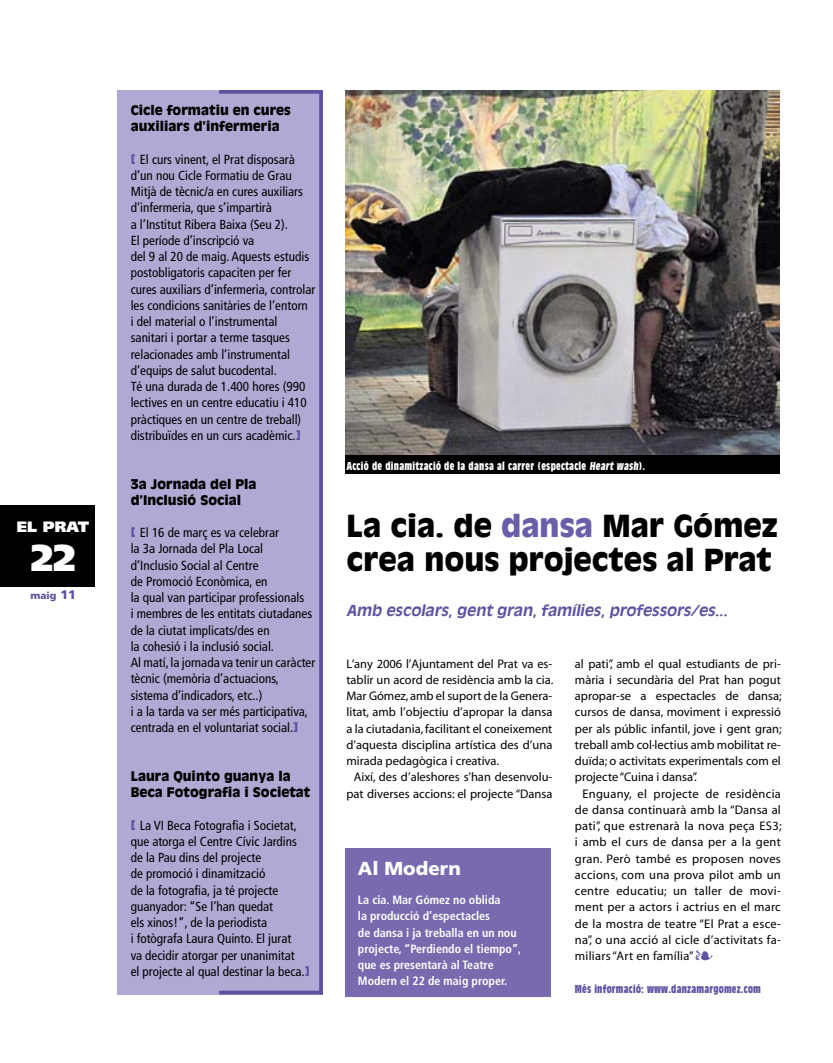
<style>
.page{position:relative;width:833px;height:1063px;background:#fff}
.page>*{position:absolute;margin:0;border:0;box-sizing:border-box;transform-origin:0 0}
.t1{font:900 37.5px "Frutiger";color:#fff}
.t2{font:900 30px/33.8px "Antique Olive";color:#000}
.t3{font:900 18.75px "Frutiger";color:#fff}
.t4{font:italic 700 15px "Antique Olive";color:#6050a1}
.t5{font:900 15px "Frutiger";color:#fff}
.t6{font:condensed 13.12px/16.2px "Frutiger";color:#000}
.t7{font:900 13.12px/16.2px "Antique Olive";color:#000}
.t8{font:12.5px "Myriad";color:#000}
.t9{font:12.5px "Myriad";letter-spacing:.02em;color:#000}
.t10{font:700 condensed 12px/16.2px "Frutiger";color:#fff}
.t11{font:700 condensed 11.25px "Antique Olive";letter-spacing:.025em;color:#fff}
.t12{font:700 condensed 11.25px "Antique Olive";letter-spacing:.02em;color:#6050a1}
.t13{font:900 10px "Frutiger";color:#6050a1}
.s1{font-size:12.5px}
.s2{font-family:"Antique Olive";font-weight:900;font-stretch:normal;color:#6050a1}
.s3{color:#6c5da9}
.s4{color:#6050a1}
</style>
<div class="page">
<div style="left:0;top:505px;width:94px;height:81px;background:#000"></div>
<div style="left:117px;top:90px;width:206px;height:904px;background:#b1a8d3"></div>
<svg style="left:319px;top:90px;width:4px;height:904px;background:#6454a3"></svg>
<svg style="left:219px;top:90px;width:100px;height:4px"></svg>
<hr style="left:219px;top:991px;width:104px;height:3px;background:#6050a1">
<div style="left:345px;top:454px;width:435px;height:19px;background:#000"></div>
<div style="left:345px;top:848px;width:206px;height:148px;background:#796ab0"></div>
<img style="left:345px;top:90px;width:435px;height:364px">
<p class="t5" style="left:17px;top:518px;width:39px">EL PRAT</p>
<h1 class="t1" style="left:31px;top:535px;width:46px">22</h1>
<p class="t13" style="left:31px;top:589px;width:47px">maig <span class="s1">11</span></p>
<p class="t7" style="left:131px;top:101px;width:162px">Cicle formatiu en cures auxiliars d’infermeria</p>
<p class="t6" style="left:131px;top:151px;width:186px"><span class="s2">[</span> El curs vinent, el Prat disposarà d’un nou Cicle Formatiu de Grau Mitjà de tècnic/a en cures auxiliars d’infermeria, que s’impartirà<br>a l’Institut Ribera Baixa (Seu 2).<br>El període d’inscripció va<br>del 9 al 20 de maig. Aquests estudis postobligatoris capaciten per fer cures auxiliars d’infermeria, controlar les condicions sanitàries de l’entorn<br>i del material o l’instrumental sanitari i portar a terme tasques relacionades amb l’instrumental d’equips de salut bucodental.<br>Té una durada de 1.400 hores (990 lectives en un centre educatiu i 410 pràctiques en un centre de treball) distribuïdes en un curs acadèmic.<span class="s2">]</span></p>
<p class="t7" style="left:131px;top:475px;width:127px">3a Jornada del Pla d’Inclusió Social</p>
<p class="t6" style="left:131px;top:525px;width:186px"><span class="s2">[</span> El 16 de març es va celebrar<br>la 3a Jornada del Pla Local<br>d’Inclusio Social al Centre<br>de Promoció Econòmica, en<br>la qual van participar professionals<br>i membres de les entitats ciutadanes de la ciutat implicats/des en<br>la cohesió i la inclusió social.<br>Al matí, la jornada va tenir un caràcter tècnic (memòria d’actuacions, sistema d’indicadors, etc..)<br>i a la tarda va ser més participativa, centrada en el voluntariat social.<span class="s2">]</span></p>
<p class="t7" style="left:131px;top:768px;width:181px">Laura Quinto guanya la<br>Beca Fotografia i Societat</p>
<p class="t6" style="left:131px;top:817px;width:180px"><span class="s2">[</span> La VI Beca Fotografia i Societat, que atorga el Centre Cívic Jardins de la Pau dins del projecte<br>de promoció i dinamització<br>de la fotografia, ja té projecte guanyador: “Se l’han quedat<br>els xinos!”, de la periodista<br>i fotògrafa Laura Quinto. El jurat<br>va decidir atorgar per unanimitat<br>el projecte al qual destinar la beca.<span class="s2">]</span></p>
<p class="t11" style="left:347px;top:459px;width:300px">Acció de dinamització de la dansa al carrer (espectacle Heart wash).</p>
<h2 class="t2" style="left:346px;top:508px;width:433px">La cia. de <span class="s3">dansa</span> Mar Gómez crea nous projectes al Prat</h2>
<p class="t4" style="left:346px;top:601px;width:385px">Amb escolars, gent gran, famílies, professors/es...</p>
<p class="t8" style="left:346px;top:657px;width:207px">L’any 2006 l’Ajuntament del Prat va es-</p>
<p class="t8" style="left:346px;top:673px;width:208px">tablir un acord de residència amb la cia.</p>
<p class="t8" style="left:346px;top:690px;width:207px">Mar Gómez, amb el suport de la Genera-</p>
<p class="t8" style="left:346px;top:706px;width:207px">litat, amb l’objectiu d’apropar la dansa</p>
<p class="t8" style="left:346px;top:722px;width:207px">a la ciutadania, facilitant el coneixement</p>
<p class="t8" style="left:346px;top:738px;width:207px">d’aquesta disciplina artística des d’una</p>
<p class="t8" style="left:346px;top:755px;width:154px">mirada pedagògica i creativa.</p>
<p class="t8" style="left:354px;top:771px;width:200px">Així, des d’aleshores s’han desenvolu-</p>
<p class="t8" style="left:346px;top:787px;width:207px">pat diverses accions: el projecte “Dansa</p>
<h3 class="t3" style="left:358px;top:858px;width:105px">Al Modern</h3>
<p class="t10" style="left:358px;top:892px;width:165px">La cia. Mar Gómez no oblida<br>la producció d’espectacles<br>de dansa i ja treballa en un nou projecte, “Perdiendo el tiempo”, que es presentarà al Teatre<br>Modern el 22 de maig proper.</p>
<p class="t8" style="left:575px;top:657px;width:207px">al pati”, amb el qual estudiants de pri-</p>
<p class="t8" style="left:575px;top:673px;width:207px">mària i secundària del Prat han pogut</p>
<p class="t8" style="left:575px;top:690px;width:208px">apropar-se a espectacles de dansa;</p>
<p class="t8" style="left:575px;top:706px;width:207px">cursos de dansa, moviment i expressió</p>
<p class="t8" style="left:575px;top:722px;width:208px">per als públic infantil, jove i gent gran;</p>
<p class="t8" style="left:575px;top:738px;width:207px">treball amb col·lectius amb mobilitat re-</p>
<p class="t8" style="left:575px;top:755px;width:207px">duïda; o activitats experimentals com el</p>
<p class="t8" style="left:575px;top:771px;width:124px">projecte “Cuina i dansa”.</p>
<p class="t9" style="left:582px;top:787px;width:200px">Enguany, el projecte de residència</p>
<p class="t9" style="left:575px;top:803px;width:207px">de dansa continuarà amb la “Dansa al</p>
<p class="t9" style="left:575px;top:820px;width:208px">pati”, que estrenarà la nova peça ES3;</p>
<p class="t9" style="left:575px;top:836px;width:207px">i amb el curs de dansa per a la gent</p>
<p class="t9" style="left:575px;top:852px;width:207px">gran. Però també es proposen noves</p>
<p class="t9" style="left:575px;top:868px;width:207px">accions, com una prova pilot amb un</p>
<p class="t9" style="left:575px;top:885px;width:207px">centre educatiu; un taller de movi-</p>
<p class="t9" style="left:575px;top:901px;width:207px">ment per a actors i actrius en el marc</p>
<p class="t9" style="left:575px;top:917px;width:207px">de la mostra de teatre “El Prat a esce-</p>
<p class="t9" style="left:575px;top:933px;width:207px">na”, o una acció al cicle d’activitats fa-</p>
<p class="t9" style="left:575px;top:950px;width:139px">miliars “Art en família” <span class="s4">❧</span></p>
<p class="t12" style="left:575px;top:982px;width:187px">Més informació: www.danzamargomez.com</p>
</div>
